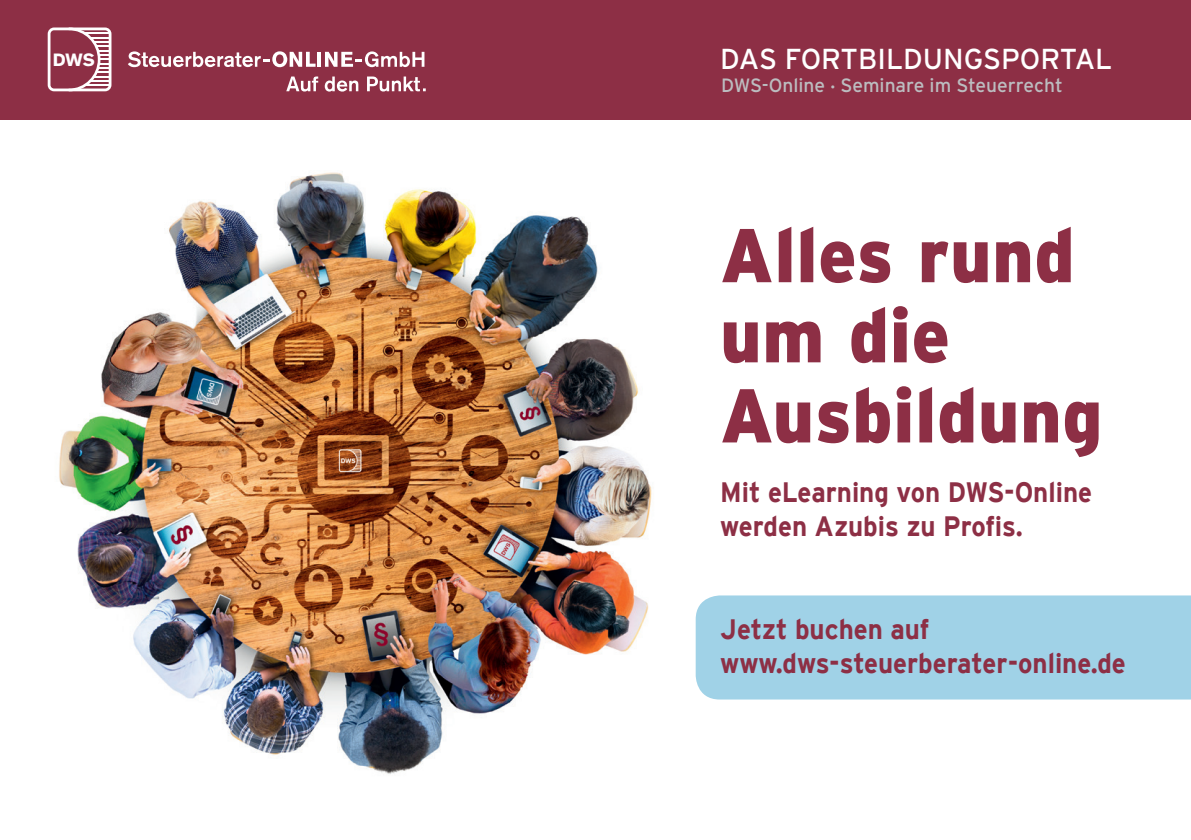
<style>
.page{position:relative;width:1191px;height:840px;background:#fff}
.page>*{position:absolute;margin:0;border:0;box-sizing:border-box;transform-origin:0 0}
.t1{font:900 76px/80px "Interstate";letter-spacing:.01em;color:#8d2f45;scale:.92 1}
.t2{font:28.8px "RBB Interstate";color:#fff}
.t3{font:700 28px/34px "Interstate";color:#8d2f45;scale:.92 1}
.t4{font:19.2px "RBB Interstate";color:#bcbdc0}
.t5{font:700 17.6px "Akzidenz Grotesk BE";color:#fff}
</style>
<div class="page">
<div style="left:695px;top:595px;width:496px;height:104px;background:#a0d2e7"></div>
<div style="left:0;top:0;width:1191px;height:119px;background:#8d2f45"></div>
<svg style="left:128px;top:51px;width:187px;height:16px"></svg>
<hr style="left:317px;top:52px;width:4px;height:15px;background:#fff">
<svg style="left:325px;top:51px;width:99px;height:16px"></svg>
<svg style="left:48px;top:27px;width:63px;height:65px"></svg>
<svg style="left:286px;top:76px;width:140px;height:15px"></svg>
<img style="left:59px;top:172px;width:593px;height:602px">
<p class="t5" style="left:53px;top:49px;width:44px">DWS</p>
<p class="t2" style="left:720px;top:43px;width:394px">DAS FORTBILDUNGSPORTAL</p>
<p class="t4" style="left:721px;top:75px;width:343px">DWS-Online · Seminare im Steuerrecht</p>
<h1 class="t1" style="left:720px;top:214px;width:417px">Alles rund um die<br>Ausbildung</h1>
<p class="t3" style="left:720px;top:475px;width:406px">Mit eLearning von DWS-Online werden Azubis zu Profis.</p>
<p class="t3" style="left:720px;top:611px;width:442px">Jetzt buchen auf www.dws-steuerberater-online.de</p>
</div>
